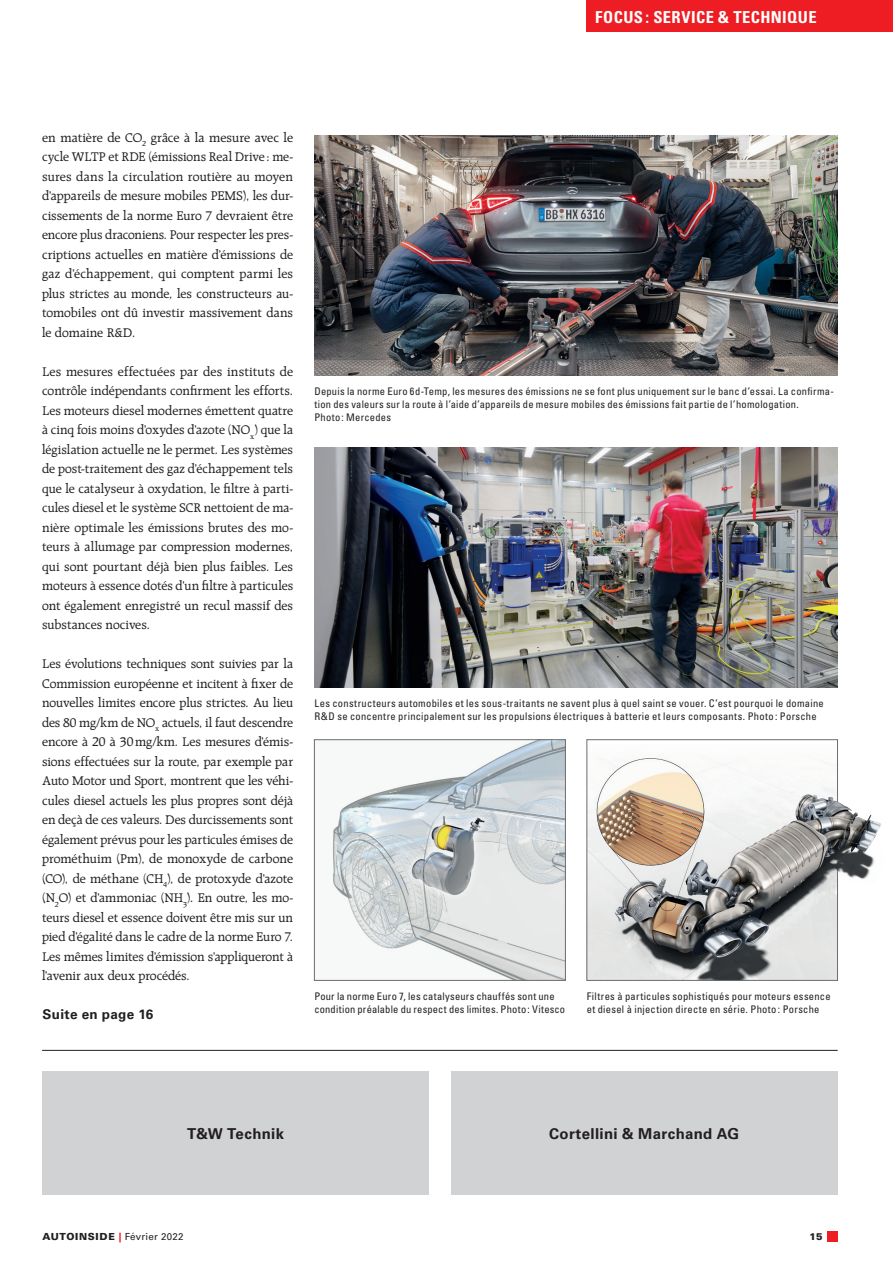
<style>
.page{position:relative;width:893px;height:1263px;background:#fff}
.page>*{position:absolute;margin:0;border:0;box-sizing:border-box;transform-origin:0 0}
._02_Rubrik_Titel_rec{font:700 condensed 16.5px "Univers LT Std";letter-spacing:.025em;color:#fff}
.t1{font:700 15px "Univers LT Std";letter-spacing:.02em;color:#231f20}
._05_Lauftext{font:13.5px/19.5px "Raleigh LT Std";color:#231f20;text-align:justify}
._06_Zwischentitel_sc{font:700 13.5px "Univers LT Std";letter-spacing:.025em;color:#231f20}
._00_Bildlegende{font:condensed 10.5px/12.6px "Univers LT Std";letter-spacing:.025em;color:#231f20}
.t2{font:9.75px "Univers LT Std";letter-spacing:.025em;color:#231f20}
.t3{font:900 9.75px "Univers LT Std";color:#231f20}
.s1{font-weight:900}
.s2{font-weight:900;color:#ee1d23}
</style>
<div class="page">
<hr style="left:42px;top:1050px;width:796px;height:1px;background:#231f20">
<img style="left:332px;top:741px;width:232px;height:238px">
<div style="left:314px;top:739px;width:252px;height:242px;border:1px solid #6c6d70"></div>
<img style="left:314px;top:448px;width:523px;height:240px">
<img style="left:314px;top:135px;width:523px;height:241px">
<img style="left:589px;top:758px;width:247px;height:221px">
<div style="left:587px;top:739px;width:251px;height:242px;border:1px solid #6c6d70"></div>
<img style="left:799px;top:774px;width:82px;height:128px">
<div style="left:42px;top:1071px;width:387px;height:124px;background:#d1d2d4"></div>
<div style="left:451px;top:1071px;width:387px;height:124px;background:#d1d2d4"></div>
<div style="left:827px;top:1231px;width:11px;height:11px;background:#ee1d23"></div>
<div style="left:587px;top:0;width:306px;height:32px;background:#ee1d23"></div>
<p class="_02_Rubrik_Titel_rec" style="left:595px;top:7px;width:223px">FOCUS : SERVICE &amp; TECHNIQUE</p>
<p class="_05_Lauftext" style="left:42px;top:128px;width:253px">en matière de CO<sub>2</sub> grâce à la mesure avec le cycle WLTP et RDE (émissions Real Drive : me&shy;sures dans la circulation routière au moyen d’appareils de mesure mobiles PEMS), les dur&shy;cissements de la norme Euro 7 devraient être encore plus draconiens. Pour respecter les pres&shy;criptions actuelles en matière d’émissions de gaz d’échappement, qui comptent parmi les plus strictes au monde, les constructeurs au&shy;tomobiles ont dû investir massivement dans le domaine R&amp;D.</p>
<p class="_05_Lauftext" style="left:42px;top:362px;width:253px">Les mesures effectuées par des instituts de contrôle indépendants confirment les efforts.<br>Les moteurs diesel modernes émettent quatre à cinq fois moins d’oxydes d’azote (NO<sub>x</sub>) que la législation actuelle ne le permet. Les systèmes de post-traitement des gaz d’échappement tels que le catalyseur à oxydation, le filtre à parti&shy;cules diesel et le système SCR nettoient de ma&shy;nière optimale les émissions brutes des mo&shy;teurs à allumage par compression modernes, qui sont pourtant déjà bien plus faibles. Les moteurs à essence dotés d’un filtre à particules ont également enregistré un recul massif des substances nocives.</p>
<p class="_05_Lauftext" style="left:42px;top:654px;width:253px">Les évolutions techniques sont suivies par la Commission européenne et incitent à fixer de nouvelles limites encore plus strictes. Au lieu des 80 mg/km de NO<sub>x</sub> actuels, il faut descendre encore à 20 à 30mg/km. Les mesures d’émis&shy;sions effectuées sur la route, par exemple par Auto Motor und Sport, montrent que les véhi&shy;cules diesel actuels les plus propres sont déjà en deçà de ces valeurs. Des durcissements sont également prévus pour les particules émises de prométhuim (Pm), de monoxyde de carbone (CO), de méthane (CH<sub>4</sub>), de protoxyde d’azote (N<sub>2</sub>O) et d’ammoniac (NH<sub>3</sub>). En outre, les mo&shy;teurs diesel et essence doivent être mis sur un pied d’égalité dans le cadre de la norme Euro 7.<br>Les mêmes limites d’émission s’appliqueront à l’avenir aux deux procédés.</p>
<p class="_06_Zwischentitel_sc" style="left:43px;top:1007px;width:112px">Suite en page 16</p>
<p class="_00_Bildlegende" style="left:314px;top:385px;width:521px">Depuis la norme Euro 6d-Temp, les mesures des émissions ne se font plus uniquement sur le banc d’essai. La confirma&shy;tion des valeurs sur la route à l’aide d’appareils de mesure mobiles des émissions fait partie de l’homologation.<br>Photo: Mercedes</p>
<p class="_00_Bildlegende" style="left:315px;top:697px;width:511px">Les constructeurs automobiles et les sous-traitants ne savent plus à quel saint se vouer. C’est pourquoi le domaine<br>R&amp;D se concentre principalement sur les propulsions électriques à batterie et leurs composants. Photo: Porsche</p>
<p class="_00_Bildlegende" style="left:314px;top:990px;width:252px">Pour la norme Euro 7, les catalyseurs chauffés sont une condition préalable du respect des limites. Photo: Vitesco</p>
<p class="_00_Bildlegende" style="left:587px;top:990px;width:245px">Filtres à particules sophistiqués pour moteurs essence et diesel à injection directe en série. Photo: Porsche</p>
<p class="t1" style="left:187px;top:1124px;width:99px">T&amp;W Technik</p>
<p class="t1" style="left:549px;top:1124px;width:192px">Cortellini &amp; Marchand AG</p>
<p class="t2" style="left:43px;top:1231px;width:143px"><span class="s1">AUTOINSIDE</span> <span class="s2">|</span> Février 2022</p>
<p class="t3" style="left:810px;top:1231px;width:15px">15</p>
</div>
